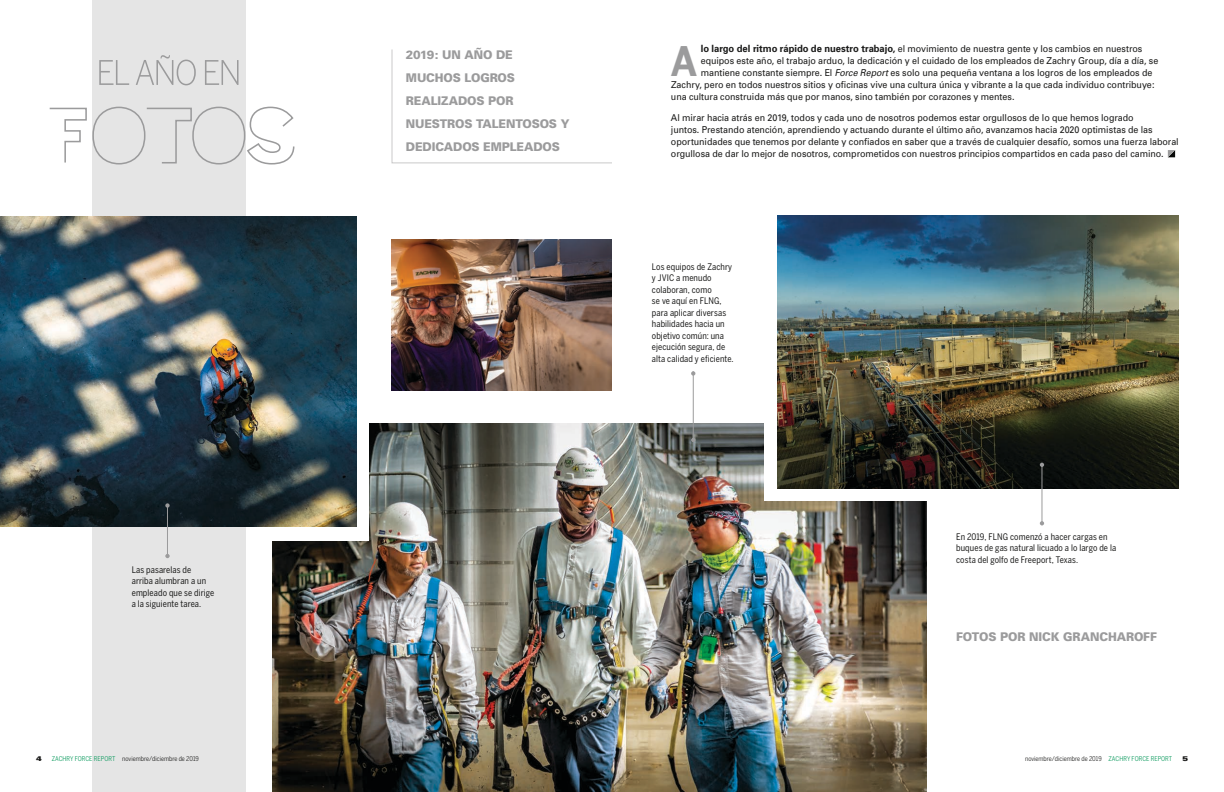
<style>
.page{position:relative;width:1224px;height:792px;background:#fff}
.page>*{position:absolute;margin:0;border:0;box-sizing:border-box;transform-origin:0 0}
.t1{font:700 40.3px "Benton Sans";color:#9b9b9c;scale:.94 1}
.t2{font:900 12px/23px "Univers";letter-spacing:-.015em;color:#9b9b9c;scale:.94 1}
.t3{font:9.5px/12px "Univers";letter-spacing:-.005em;color:#1b1b1a;scale:.94 1}
.t4{font:9px/11.5px "Benton Sans Cond";letter-spacing:.01em;color:#1b1b1a}
.t5{font:900 expanded 6.7px "Univers";color:#1b1b1a}
.t6{font:6.5px "Benton Sans Cond";color:#1b1b1a}
.s1{color:#009657}
.s2{font-weight:700;font-size:10px}
.s3{font-style:italic}
</style>
<div class="page">
<img style="left:273px;top:423px;width:654px;height:369px">
<div style="left:252px;top:423px;width:117px;height:117px;background:#fff"></div>
<div style="left:92px;top:0;width:154px;height:792px;background:#e5e5e5"></div>
<svg style="left:391px;top:49px;width:221px;height:115px"></svg>
<div style="left:764px;top:384px;width:172px;height:117px;background:#fff"></div>
<img style="left:777px;top:215px;width:402px;height:273px">
<svg style="left:1168px;top:150px;width:7px;height:7px"></svg>
<div style="left:92px;top:107px;width:54px;height:58px;border:2px solid #9b9b9c;border-radius:50%"></div>
<svg style="left:145px;top:107px;width:48px;height:57px"></svg>
<div style="left:192px;top:107px;width:53px;height:58px;border:2px solid #9b9b9c;border-radius:50%"></div>
<svg style="left:247px;top:106px;width:48px;height:59px"></svg>
<svg style="left:49px;top:107px;width:38px;height:56px"></svg>
<svg style="left:99px;top:55px;width:140px;height:30px"></svg>
<hr style="left:1042px;top:466px;width:1px;height:58px;background:#9b9b9c">
<svg style="left:1040px;top:463px;width:4px;height:4px"></svg>
<svg style="left:1040px;top:521px;width:4px;height:4px"></svg>
<img style="left:0;top:216px;width:356px;height:310px">
<img style="left:392px;top:239px;width:220px;height:152px">
<hr style="left:693px;top:371px;width:1px;height:70px;background:#9b9b9c">
<svg style="left:691px;top:371px;width:4px;height:5px"></svg>
<svg style="left:691px;top:438px;width:4px;height:4px"></svg>
<hr style="left:167px;top:506px;width:1px;height:51px;background:#9b9b9c">
<svg style="left:165px;top:503px;width:5px;height:5px"></svg>
<svg style="left:165px;top:554px;width:5px;height:4px"></svg>
<p class="t4" style="left:132px;top:564px;width:84px">Las pasarelas de arriba alumbran a un empleado que se dirige a la siguiente tarea.</p>
<p class="t5" style="left:36px;top:755px;width:7px">4</p>
<p class="t6" style="left:52px;top:755px;width:149px"><span class="s1">ZACHRY FORCE REPORT</span> noviembre/diciembre de 2019</p>
<p class="t2" style="left:406px;top:43px;width:176px">2019: UN AÑO DE<br>MUCHOS LOGROS<br>REALIZADOS POR<br>NUESTROS TALENTOSOS Y<br>DEDICADOS EMPLEADOS</p>
<h1 class="t1" style="left:670px;top:38px;width:30px">A</h1>
<p class="t3" style="left:701px;top:43px;width:471px"><span class="s2">lo largo del ritmo rápido de nuestro trabajo,</span> el movimiento de nuestra gente y los cambios en nuestros</p>
<p class="t3" style="left:701px;top:55px;width:488px">equipos este año, el trabajo arduo, la dedicación y el cuidado de los empleados de Zachry Group, día a día, se</p>
<p class="t3" style="left:701px;top:67px;width:482px">mantiene constante siempre. El <span class="s3">Force Report</span> es solo una pequeña ventana a los logros de los empleados de</p>
<p class="t3" style="left:671px;top:79px;width:516px">Zachry, pero en todos nuestros sitios y oficinas vive una cultura única y vibrante a la que cada individuo contribuye:</p>
<p class="t3" style="left:671px;top:91px;width:367px">una cultura construida más que por manos, sino también por corazones y mentes.</p>
<p class="t3" style="left:671px;top:112px;width:542px">Al mirar hacia atrás en 2019, todos y cada uno de nosotros podemos estar orgullosos de lo que hemos logrado<br>juntos. Prestando atención, aprendiendo y actuando durante el último año, avanzamos hacia 2020 optimistas de las oportunidades que tenemos por delante y confiados en saber que a través de cualquier desafío, somos una fuerza laboral orgullosa de dar lo mejor de nosotros, comprometidos con nuestros principios compartidos en cada paso del camino.</p>
<p class="t4" style="left:652px;top:260px;width:83px">Los equipos de Zachry y JVIC a menudo colaboran, como<br>se ve aquí en FLNG, para aplicar diversas habilidades hacia un objetivo común: una ejecución segura, de alta calidad y eficiente.</p>
<p class="t4" style="left:956px;top:531px;width:162px">En 2019, FLNG comenzó a hacer cargas en buques de gas natural licuado a lo largo de la costa del golfo de Freeport, Texas.</p>
<p class="t2" style="left:956px;top:625px;width:215px">FOTOS POR NICK GRANCHAROFF</p>
<p class="t6" style="left:1025px;top:755px;width:149px">noviembre/diciembre de 2019 <span class="s1">ZACHRY FORCE REPORT</span></p>
<p class="t5" style="left:1182px;top:755px;width:7px">5</p>
</div>
